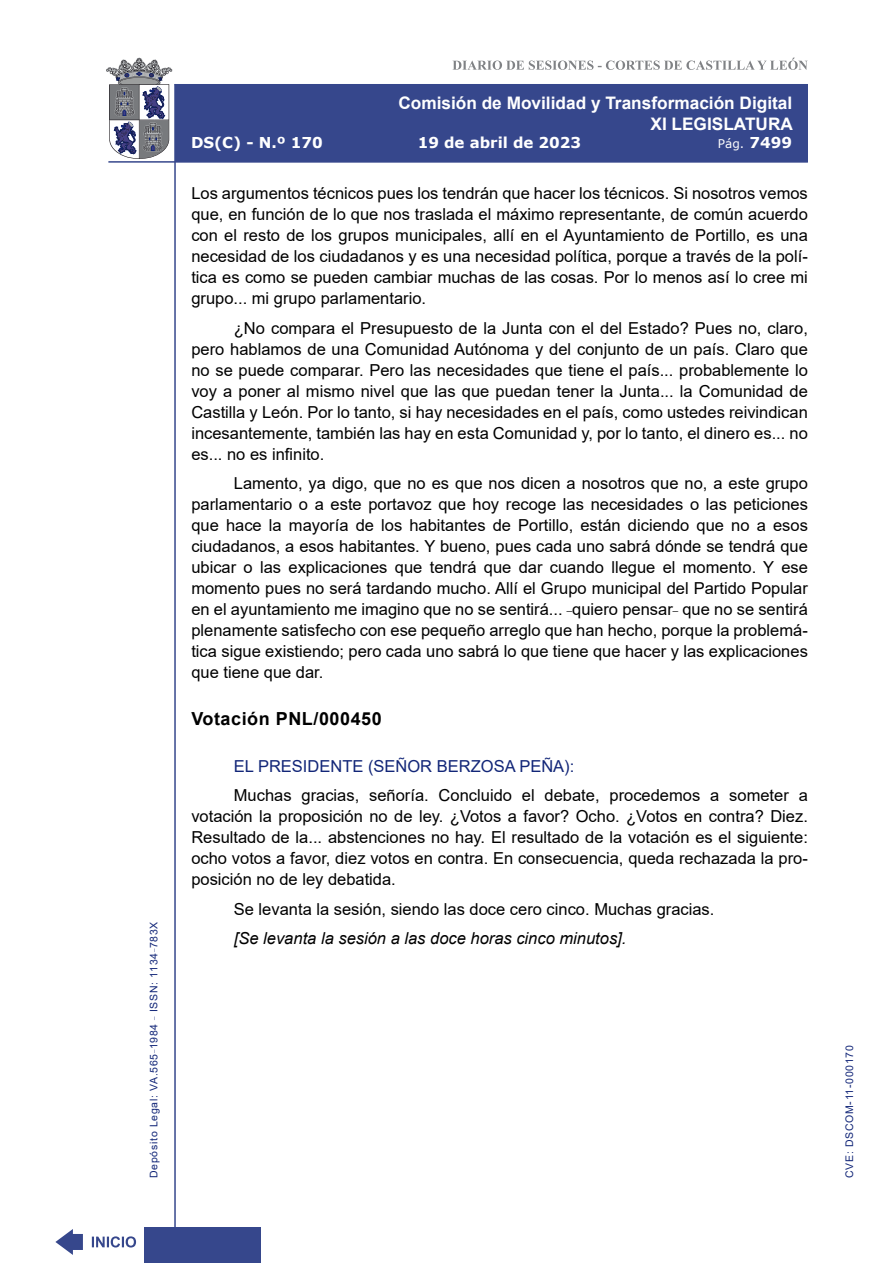
<style>
.page{position:relative;width:893px;height:1263px;background:#fff}
.page>*{position:absolute;margin:0;border:0;box-sizing:border-box;transform-origin:0 0}
.MarcadorSegundoNivel{font:700 18px "Arial";letter-spacing:.03em;color:#000}
.t1{font:700 17.25px/20.7px "Arial";color:#fff;text-align:right}
.t2{font:16.5px/21px "Arial";color:#000;text-align:justify}
.t3{font:italic 16.5px "Arial";color:#000}
.Orador{font:16.5px "Arial";color:#122678}
.t4{font:700 15px "Verdana";color:#fff}
.t5{font:12px "Verdana";color:#fff}
.t6{font:10.5px "Arial";letter-spacing:.065em;color:#122678}
.s1{font-weight:700;font-size:15px}
</style>
<div class="page">
<svg style="left:452px;top:58px;width:356px;height:12px"></svg>
<hr style="left:174px;top:84px;width:2px;height:1179px;background:#36478c">
<div style="left:144px;top:1227px;width:117px;height:36px;background:#36478c"></div>
<div style="left:175px;top:84px;width:633px;height:78px;background:#36478c"></div>
<hr style="left:108px;top:161px;width:700px;height:2px;background:#36478c">
<svg style="left:92px;top:1236px;width:44px;height:11px"></svg>
<svg style="left:55px;top:1229px;width:28px;height:26px"></svg>
<svg style="left:106px;top:58px;width:66px;height:101px"></svg>
<p class="t6" style="left:146px;top:1178px;width:258px;rotate:-90deg">Depósito Legal: VA.565<sup>_</sup>1984 <sup>_</sup> ISSN: 1134<sup>_</sup>783X</p>
<p class="t1" style="left:398px;top:93px;width:396px">Comisión de Movilidad y Transformación Digital<br>XI LEGISLATURA</p>
<p class="t4" style="left:191px;top:132px;width:133px">DS(C) - N.º 170</p>
<p class="t4" style="left:418px;top:132px;width:165px">19 de abril de 2023</p>
<p class="t5" style="left:718px;top:135px;width:76px">Pág. <span class="s1">7499</span></p>
<p class="t2" style="left:191px;top:183px;width:618px">Los argumentos técnicos pues los tendrán que hacer los técnicos. Si nosotros vemos que, en función de lo que nos traslada el máximo representante, de común acuerdo con el resto de los grupos municipales, allí en el Ayuntamiento de Portillo, es una necesidad de los ciudadanos y es una necesidad política, porque a través de la polí&shy;tica es como se pueden cambiar muchas de las cosas. Por lo menos así lo cree mi grupo... mi grupo parlamentario.</p>
<p class="t2" style="left:191px;top:317px;width:618px;text-indent:43px">¿No compara el Presupuesto de la Junta con el del Estado? Pues no, claro, pero hablamos de una Comunidad Autónoma y del conjunto de un país. Claro que no se puede comparar. Pero las necesidades que tiene el país... probablemente lo voy a poner al mismo nivel que las que puedan tener la Junta... la Comunidad de Castilla y León. Por lo tanto, si hay necesidades en el país, como ustedes reivindican incesantemente, también las hay en esta Comunidad y, por lo tanto, el dinero es... no es... no es infinito.</p>
<p class="t2" style="left:191px;top:473px;width:618px;text-indent:43px">Lamento, ya digo, que no es que nos dicen a nosotros que no, a este grupo parlamentario o a este portavoz que hoy recoge las necesidades o las peticiones que hace la mayoría de los habitantes de Portillo, están diciendo que no a esos ciudadanos, a esos habitantes. Y bueno, pues cada uno sabrá dónde se tendrá que ubicar o las explicaciones que tendrá que dar cuando llegue el momento. Y ese momento pues no será tardando mucho. Allí el Grupo municipal del Partido Popular en el ayuntamiento me imagino que no se sentirá... <sup>_</sup>quiero pensar<sup>_</sup> que no se sentirá plenamente satisfecho con ese pequeño arreglo que han hecho, porque la problemá&shy;tica sigue existiendo; pero cada uno sabrá lo que tiene que hacer y las explicaciones que tiene que dar.</p>
<p class="MarcadorSegundoNivel" style="left:191px;top:706px;width:192px">Votación PNL/000450</p>
<p class="Orador" style="left:234px;top:755px;width:342px">EL PRESIDENTE (SEÑOR BERZOSA PEÑA):</p>
<p class="t2" style="left:191px;top:785px;width:618px;text-indent:43px">Muchas gracias, señoría. Concluido el debate, procedemos a someter a votación la proposición no de ley. ¿Votos a favor? Ocho. ¿Votos en contra? Diez.<br>Resultado de la... abstenciones no hay. El resultado de la votación es el siguiente: ocho votos a favor, diez votos en contra. En consecuencia, queda rechazada la pro&shy;posición no de ley debatida.</p>
<p class="t2" style="left:234px;top:898px;width:482px">Se levanta la sesión, siendo las doce cero cinco. Muchas gracias.</p>
<p class="t3" style="left:234px;top:928px;width:394px">[Se levanta la sesión a las doce horas cinco minutos].</p>
<p class="t6" style="left:842px;top:1178px;width:134px;rotate:-90deg">CVE: DSCOM-11-000170</p>
</div>
